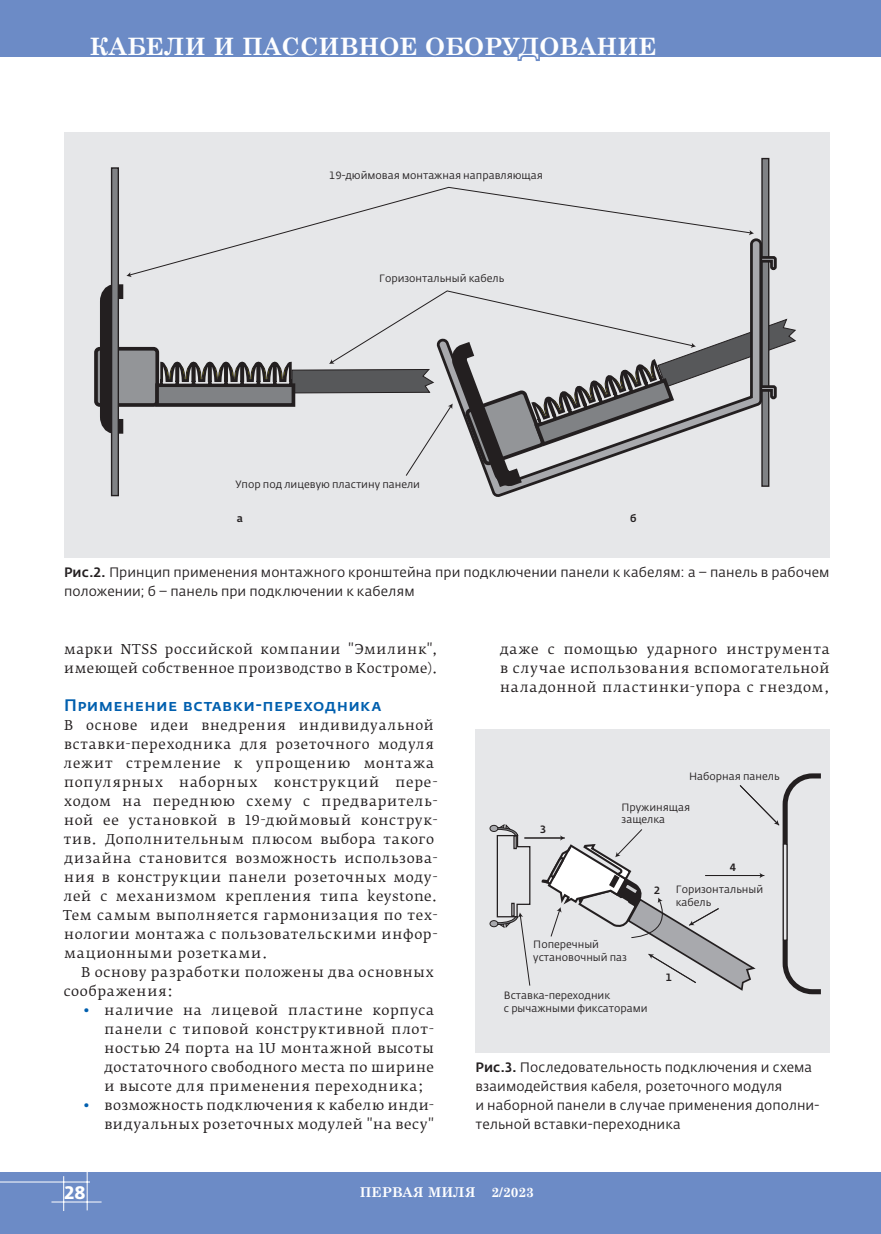
<style>
.page{position:relative;width:881px;height:1234px;background:#fff}
.page>*{position:absolute;margin:0;border:0;box-sizing:border-box;transform-origin:0 0}
.t1{font:700 24px "Century Schoolbook";color:#fff}
.t2{font:700 18px "Fedra Sans Pro";color:#fff}
.t3{font:500 16.5px "Fedra Sans Pro";letter-spacing:.025em;color:#015fae}
.t4{font:13.5px/19px "Fedra Serif B Pro";letter-spacing:.05em;color:#231f20}
.t5{font:13.5px/19px "Fedra Sans Pro";letter-spacing:.005em;color:#231f20}
.t6{font:700 13.5px "Century Schoolbook";color:#fff}
.t7{font:10.5px/12.8px "Fedra Sans Pro";color:#231f20}
.t8{font:500 10.5px "Fedra Sans Pro";color:#231f20}
.s1{font-weight:500}
.s2{color:#015fae}
</style>
<div class="page">
<div style="left:0;top:0;width:880px;height:57px;background:#6c8bc6"></div>
<div style="left:0;top:1172px;width:880px;height:61px;background:#6c8bc6"></div>
<hr style="left:51px;top:1201px;width:50px;height:1px;background:#fff">
<hr style="left:87px;top:1171px;width:1px;height:39px;background:#fff">
<hr style="left:63px;top:1175px;width:1px;height:35px;background:#fff">
<hr style="left:0;top:1181px;width:90px;height:1px;background:#fff">
<div style="left:64px;top:132px;width:765px;height:425px;background:#e6e7e9"></div>
<div style="left:96px;top:349px;width:61px;height:56px;background:#939598;border-radius:4px"></div>
<div style="left:94px;top:347px;width:65px;height:60px;border:4px solid #231f20;border-radius:4px"></div>
<div style="left:155px;top:383px;width:140px;height:24px;border:4px solid #231f20"></div>
<div style="left:111px;top:168px;width:7px;height:327px;background:#808285"></div>
<div style="left:111px;top:167px;width:8px;height:329px;border:1px solid #231f20"></div>
<div style="left:761px;top:158px;width:7px;height:328px;background:#808285"></div>
<div style="left:761px;top:158px;width:8px;height:328px;border:1px solid #231f20"></div>
<svg style="left:763px;top:254px;width:14px;height:17px"></svg>
<svg style="left:750px;top:237px;width:13px;height:53px"></svg>
<svg style="left:158px;top:290px;width:638px;height:207px"></svg>
<svg style="left:138px;top:186px;width:613px;height:90px"></svg>
<svg style="left:94px;top:272px;width:44px;height:169px"></svg>
<svg style="left:748px;top:230px;width:5px;height:5px"></svg>
<div style="left:475px;top:729px;width:354px;height:323px;background:#e6e7e9"></div>
<svg style="left:490px;top:825px;width:7px;height:6px"></svg>
<div style="left:489px;top:824px;width:9px;height:7px;border:1px solid #231f20;border-radius:50%"></div>
<div style="left:490px;top:920px;width:7px;height:6px;background:#a8a9ad;border-radius:50%"></div>
<div style="left:489px;top:920px;width:9px;height:6px;border:1px solid #231f20;border-radius:50%"></div>
<hr style="left:524px;top:837px;width:37px;height:1px;background:#231f20">
<svg style="left:496px;top:824px;width:35px;height:162px"></svg>
<svg style="left:540px;top:773px;width:281px;height:222px"></svg>
<h1 class="t1" style="left:89px;top:28px;width:568px">Кабели и пассивное оборудование</h1>
<p class="t7" style="left:329px;top:169px;width:215px">19-дюймовая монтажная направляющая</p>
<p class="t7" style="left:379px;top:272px;width:127px">Горизонтальный кабель</p>
<p class="t7" style="left:235px;top:478px;width:186px">Упор под лицевую пластину панели</p>
<p class="t8" style="left:237px;top:512px;width:8px">a</p>
<p class="t8" style="left:629px;top:512px;width:8px">б</p>
<p class="t5" style="left:64px;top:563px;width:766px"><span class="s1">Рис.2.</span> Принцип применения монтажного кронштейна при подключении панели к кабелям: а – панель в рабочем положении; б – панель при подключении к кабелям</p>
<p class="t4" style="left:64px;top:639px;width:375px">марки NTSS российской компании "Эмилинк", имеющей собственное производство в Костроме).</p>
<p class="t3" style="left:64px;top:694px;width:318px">Применение вставки-переходника</p>
<p class="t4" style="left:63px;top:715px;width:376px">В основе идеи внедрения индивидуальной вставки-переходника для розеточного модуля лежит стремление к упрощению монтажа популярных наборных конструкций пере&shy;ходом на переднюю схему с предваритель&shy;ной ее установкой в 19-дюймовый конструк&shy;тив. Дополнительным плюсом выбора такого дизайна становится возможность использова&shy;ния в конструкции панели розеточных моду&shy;лей с механизмом крепления типа keystone.<br>Тем самым выполняется гармонизация по тех&shy;нологии монтажа с пользовательскими инфор&shy;мационными розетками.</p>
<p class="t4" style="left:64px;top:962px;width:371px;text-indent:17px">В основу разработки положены два основных соображения:</p>
<p class="t4" style="left:104px;top:1000px;width:331px;text-align:justify;text-indent:-21px"><span class="s2">•</span> наличие на лицевой пластине корпуса панели с типовой конструктивной плот&shy;ностью 24 порта на 1U монтажной высоты достаточного свободного места по ширине и высоте для применения переходника;</p>
<p class="t4" style="left:83px;top:1095px;width:352px;text-align:right"><span class="s2">•</span> возможность подключения к кабелю инди&shy;видуальных розеточных модулей "на весу"</p>
<p class="t4" style="left:500px;top:639px;width:331px;text-align:justify">даже с помощью ударного инструмента в случае использования вспомогательной наладонной пластинки-упора с гнездом,</p>
<p class="t8" style="left:539px;top:822px;width:8px">3</p>
<p class="t7" style="left:688px;top:769px;width:92px">Наборная панель</p>
<p class="t7" style="left:621px;top:800px;width:70px">Пружинящая защелка</p>
<p class="t8" style="left:729px;top:860px;width:8px">4</p>
<p class="t8" style="left:653px;top:883px;width:8px">2</p>
<p class="t7" style="left:675px;top:882px;width:89px">Горизонтальный кабель</p>
<p class="t7" style="left:533px;top:937px;width:95px">Поперечный установочный паз</p>
<p class="t7" style="left:503px;top:988px;width:145px">Вставка-переходник<br>с рычажными фиксаторами</p>
<p class="t8" style="left:665px;top:970px;width:8px">1</p>
<p class="t5" style="left:475px;top:1057px;width:345px"><span class="s1">Рис.3.</span> Последовательность подключения и схема взаимодействия кабеля, розеточного модуля<br>и наборной панели в случае применения дополни&shy;тельной вставки-переходника</p>
<h2 class="t2" style="left:65px;top:1180px;width:22px">28</h2>
<p class="t6" style="left:359px;top:1181px;width:176px">ПЕРВАЯ МИЛЯ 2/2023</p>
</div>
